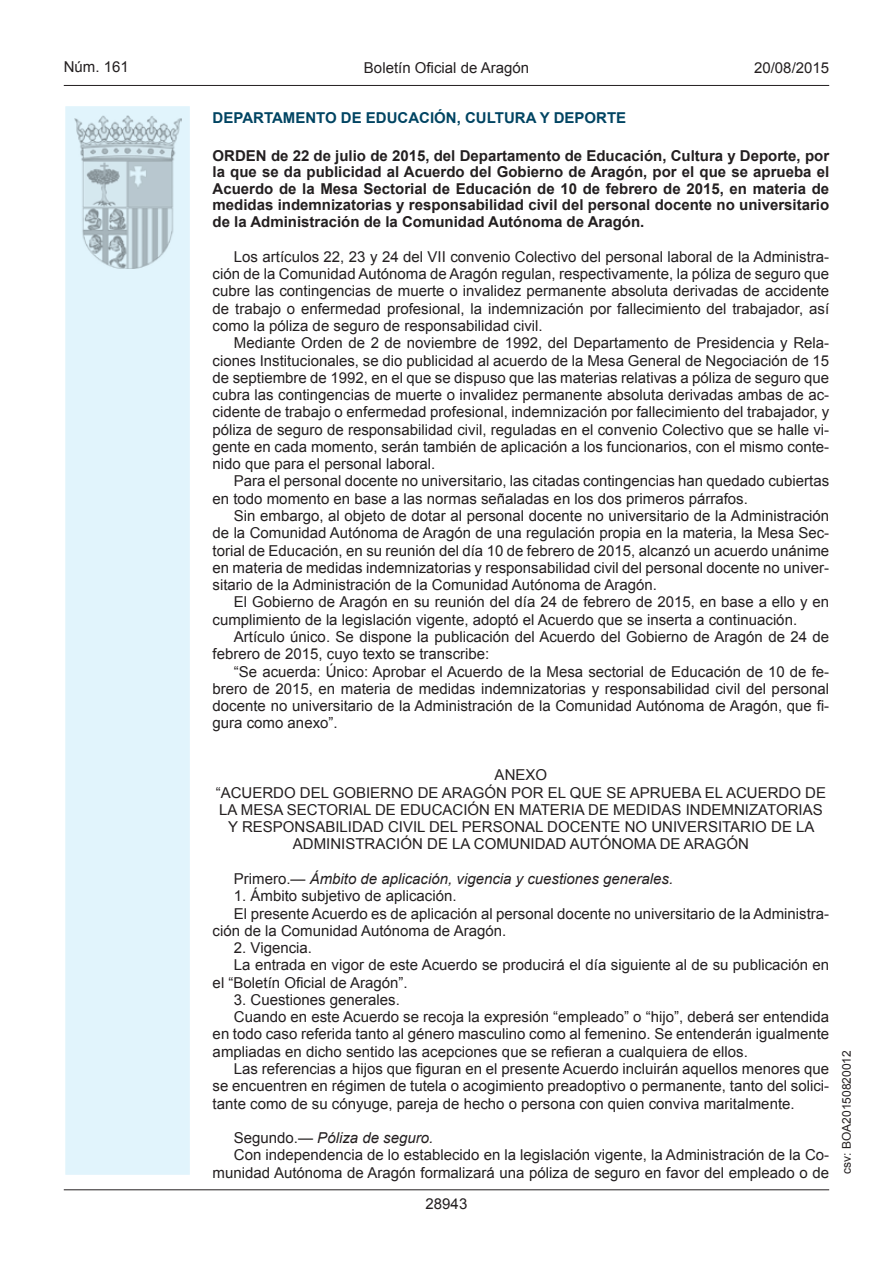
<style>
.page{position:relative;width:893px;height:1263px;background:#fff}
.page>*{position:absolute;margin:0;border:0;box-sizing:border-box;transform-origin:0 0}
.t1{font:15px/17.2px "Arial";color:#231f20;text-align:justify}
.t2{font:700 15px/16.5px "Arial";color:#231f20;text-align:justify}
.t3{font:italic 15px "Arial";color:#231f20}
.t4{font:700 15px "Arial";color:#004462}
.t5{font:12px "Arial";color:#231f20}
.s1{font-style:normal}
</style>
<div class="page">
<hr style="left:64px;top:85px;width:765px;height:1px;background:#231f20">
<div style="left:64px;top:105px;width:127px;height:1071px;background:#e1f4fc;border:2px solid #fff"></div>
<img style="left:75px;top:115px;width:106px;height:153px">
<hr style="left:64px;top:1189px;width:765px;height:1px;background:#231f20">
<p class="t1" style="left:64px;top:59px;width:67px">Núm. 161</p>
<p class="t1" style="left:364px;top:59px;width:167px">Boletín Oficial de Aragón</p>
<p class="t1" style="left:754px;top:59px;width:77px">20/08/2015</p>
<p class="t4" style="left:213px;top:108px;width:415px">DEPARTAMENTO DE EDUCACIÓN, CULTURA Y DEPORTE</p>
<p class="t2" style="left:213px;top:148px;width:618px">ORDEN de 22 de julio de 2015, del Departamento de Educación, Cultura y Deporte, por la que se da publicidad al Acuerdo del Gobierno de Aragón, por el que se aprueba el Acuerdo de la Mesa Sectorial de Educación de 10 de febrero de 2015, en materia de medidas indemnizatorias y responsabilidad civil del personal docente no universitario de la Administración de la Comunidad Autónoma de Aragón.</p>
<p class="t1" style="left:213px;top:248px;width:618px;text-indent:21px">Los artículos 22, 23 y 24 del VII convenio Colectivo del personal laboral de la Administra&shy;ción de la Comunidad Autónoma de Aragón regulan, respectivamente, la póliza de seguro que cubre las contingencias de muerte o invalidez permanente absoluta derivadas de accidente de trabajo o enfermedad profesional, la indemnización por fallecimiento del trabajador, así como la póliza de seguro de responsabilidad civil.</p>
<p class="t1" style="left:213px;top:334px;width:618px;text-indent:21px">Mediante Orden de 2 de noviembre de 1992, del Departamento de Presidencia y Rela&shy;ciones Institucionales, se dio publicidad al acuerdo de la Mesa General de Negociación de 15 de septiembre de 1992, en el que se dispuso que las materias relativas a póliza de seguro que cubra las contingencias de muerte o invalidez permanente absoluta derivadas ambas de ac&shy;cidente de trabajo o enfermedad profesional, indemnización por fallecimiento del trabajador, y póliza de seguro de responsabilidad civil, reguladas en el convenio Colectivo que se halle vi&shy;gente en cada momento, serán también de aplicación a los funcionarios, con el mismo conte&shy;nido que para el personal laboral.</p>
<p class="t1" style="left:213px;top:473px;width:618px;text-indent:21px">Para el personal docente no universitario, las citadas contingencias han quedado cubiertas en todo momento en base a las normas señaladas en los dos primeros párrafos.</p>
<p class="t1" style="left:213px;top:507px;width:618px;text-indent:21px">Sin embargo, al objeto de dotar al personal docente no universitario de la Administración de la Comunidad Autónoma de Aragón de una regulación propia en la materia, la Mesa Sec&shy;torial de Educación, en su reunión del día 10 de febrero de 2015, alcanzó un acuerdo unánime en materia de medidas indemnizatorias y responsabilidad civil del personal docente no univer&shy;sitario de la Administración de la Comunidad Autónoma de Aragón.</p>
<p class="t1" style="left:213px;top:594px;width:618px;text-indent:21px">El Gobierno de Aragón en su reunión del día 24 de febrero de 2015, en base a ello y en cumplimiento de la legislación vigente, adoptó el Acuerdo que se inserta a continuación.</p>
<p class="t1" style="left:213px;top:628px;width:618px;text-indent:21px">Artículo único. Se dispone la publicación del Acuerdo del Gobierno de Aragón de 24 de febrero de 2015, cuyo texto se transcribe:</p>
<p class="t1" style="left:213px;top:663px;width:618px;text-indent:21px">“Se acuerda: Único: Aprobar el Acuerdo de la Mesa sectorial de Educación de 10 de fe&shy;brero de 2015, en materia de medidas indemnizatorias y responsabilidad civil del personal docente no universitario de la Administración de la Comunidad Autónoma de Aragón, que fi&shy;gura como anexo”.</p>
<p class="t1" style="left:495px;top:766px;width:54px">ANEXO</p>
<p class="t1" style="left:216px;top:784px;width:49px">“Ac uerdo</p>
<p class="t1" style="left:300px;top:784px;width:11px">del</p>
<p class="t1" style="left:333px;top:784px;width:23px">Gobierno</p>
<p class="t1" style="left:418px;top:784px;width:46px">de Arag</p>
<p class="t1" style="left:484px;top:784px;width:39px">ón por</p>
<p class="t1" style="left:548px;top:784px;width:94px">el que se apr</p>
<p class="t1" style="left:661px;top:784px;width:22px">ueba</p>
<p class="t1" style="left:705px;top:784px;width:65px">el Acuerdo</p>
<p class="t1" style="left:805px;top:784px;width:11px">de</p>
<p class="t1" style="left:219px;top:801px;width:45px">la Mesa</p>
<p class="t1" style="left:287px;top:801px;width:50px">Sectorial</p>
<p class="t1" style="left:375px;top:801px;width:67px">de Educaci</p>
<p class="t1" style="left:468px;top:801px;width:92px">ónen materia</p>
<p class="t1" style="left:588px;top:801px;width:36px">de medidas</p>
<p class="t1" style="left:686px;top:801px;width:10px">indemni</p>
<p class="t1" style="left:749px;top:801px;width:37px">zatorias</p>
<p class="t1" style="left:228px;top:818px;width:25px">y responsabilidad</p>
<p class="t1" style="left:388px;top:818px;width:9px">civil</p>
<p class="t1" style="left:429px;top:818px;width:11px">del</p>
<p class="t1" style="left:462px;top:818px;width:12px">personal</p>
<p class="t1" style="left:547px;top:818px;width:12px">docen</p>
<p class="t1" style="left:601px;top:818px;width:71px">te no universi</p>
<p class="t1" style="left:722px;top:818px;width:19px">tario</p>
<p class="t1" style="left:771px;top:818px;width:35px">de la</p>
<p class="t1" style="left:293px;top:836px;width:20px">Adminis</p>
<p class="t1" style="left:355px;top:836px;width:19px">traci</p>
<p class="t1" style="left:400px;top:836px;width:130px">ón de la Comunidad</p>
<p class="t1" style="left:570px;top:836px;width:54px">Autónoma</p>
<p class="t1" style="left:660px;top:836px;width:46px">de Arag</p>
<p class="t1" style="left:726px;top:836px;width:22px">ón</p>
<p class="t3" style="left:234px;top:869px;width:441px"><span class="s1">Primero.—</span> Ámbito de aplicación, vigencia y cuestiones generales.</p>
<p class="t1" style="left:234px;top:887px;width:224px">1. Ámbito subjetivo de aplicación.</p>
<p class="t1" style="left:234px;top:905px;width:597px">El presente Acuerdo es de aplicación al personal docente no universitario de la Administra-</p>
<p class="t1" style="left:213px;top:922px;width:295px">ción de la Comunidad Autónoma de Aragón.</p>
<p class="t1" style="left:234px;top:939px;width:80px">2. Vigencia.</p>
<p class="t1" style="left:234px;top:957px;width:597px">La entrada en vigor de este Acuerdo se producirá el día siguiente al de su publicación en</p>
<p class="t1" style="left:213px;top:974px;width:197px">el “Boletín Oficial de Aragón”.</p>
<p class="t1" style="left:234px;top:991px;width:167px">3. Cuestiones generales.</p>
<p class="t1" style="left:234px;top:1008px;width:597px">Cuando en este Acuerdo se recoja la expresión “empleado” o “hijo”, deberá ser entendida</p>
<p class="t1" style="left:213px;top:1026px;width:618px">en todo caso referida tanto al género masculino como al femenino. Se entenderán igualmente</p>
<p class="t1" style="left:213px;top:1043px;width:537px">ampliadas en dicho sentido las acepciones que se refieran a cualquiera de ellos.</p>
<p class="t1" style="left:234px;top:1060px;width:597px">Las referencias a hijos que figuran en el presente Acuerdo incluirán aquellos menores que</p>
<p class="t1" style="left:213px;top:1077px;width:618px">se encuentren en régimen de tutela o acogimiento preadoptivo o permanente, tanto del solici-</p>
<p class="t1" style="left:213px;top:1095px;width:583px">tante como de su cónyuge, pareja de hecho o persona con quien conviva maritalmente.</p>
<p class="t3" style="left:234px;top:1128px;width:201px"><span class="s1">Segundo.—</span> Póliza de seguro.</p>
<p class="t1" style="left:234px;top:1147px;width:597px">Con independencia de lo establecido en la legislación vigente, la Administración de la Co-</p>
<p class="t1" style="left:213px;top:1164px;width:618px">munidad Autónoma de Aragón formalizará una póliza de seguro en favor del empleado o de</p>
<p class="t1" style="left:426px;top:1195px;width:43px">28943</p>
<p class="t5" style="left:839px;top:1174px;width:125px;rotate:-90deg">csv: BOA20150820012</p>
</div>
